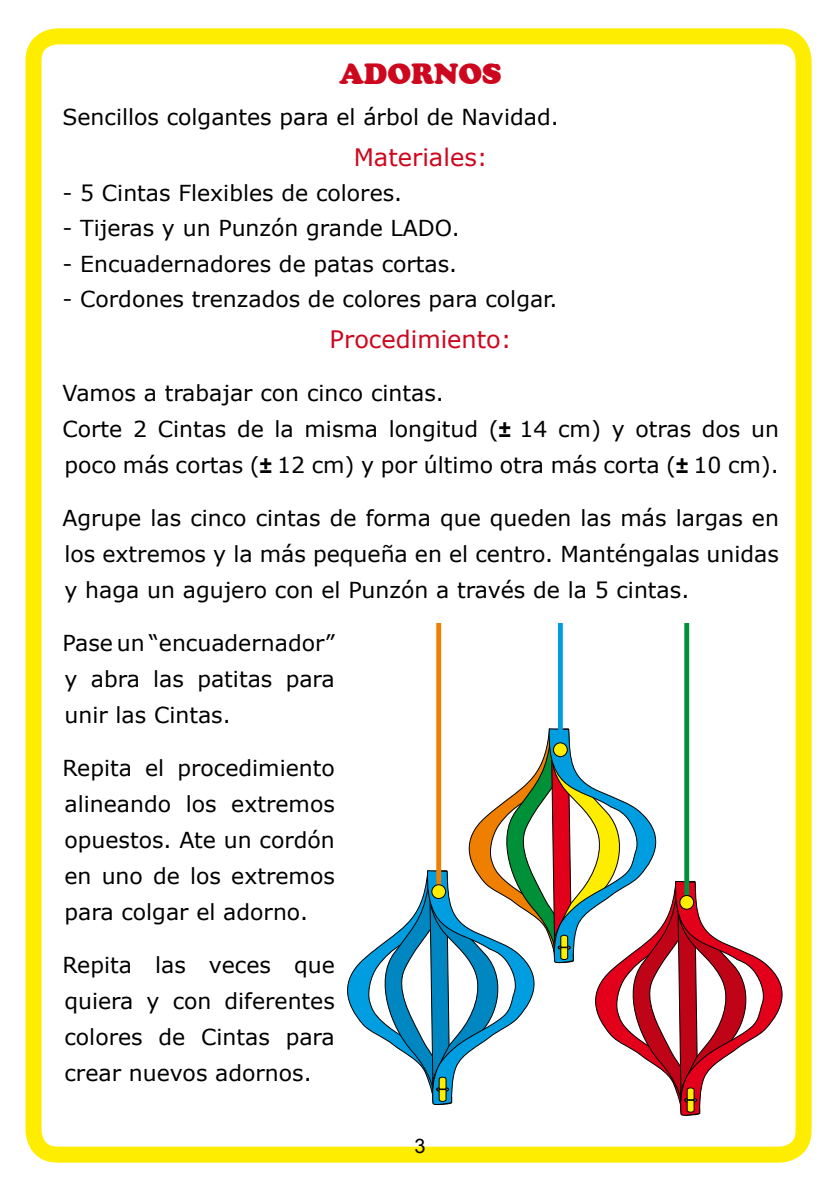
<style>
.page{position:relative;width:840px;height:1191px;background:#fff}
.page>*{position:absolute;margin:0;border:0;box-sizing:border-box;transform-origin:0 0}
.t1{font:28px "Cooper BT Black Headline";color:#cd071e}
.t2{font:24px "Verdana";color:#cd071e}
.t3{font:22px/36px "Verdana";color:#000;text-align:justify}
.t4{font:20px "Arial";color:#000}
.s1{font-family:"Arial";font-weight:700}
</style>
<div class="page">
<div style="left:26px;top:28px;width:785px;height:1134px;border:16px solid #ffed00;border-radius:24px"></div>
<svg style="left:684px;top:624px;width:4px;height:104px"></svg>
<div style="left:436px;top:624px;width:5px;height:267px;background:#ee7f00"></div>
<svg style="left:347px;top:728px;width:436px;height:387px"></svg>
<div style="left:557px;top:624px;width:5px;height:125px;background:#009ee0"></div>
<div style="left:553px;top:743px;width:14px;height:13px;background:#ffed00;border-radius:50%"></div>
<div style="left:553px;top:742px;width:14px;height:14px;border:1px solid #000;border-radius:50%"></div>
<p class="t1" style="left:339px;top:57px;width:163px">ADORNOS</p>
<p class="t3" style="left:62px;top:98px;width:497px">Sencillos colgantes para el árbol de Navidad.</p>
<p class="t2" style="left:353px;top:140px;width:135px">Materiales:</p>
<p class="t3" style="left:62px;top:175px;width:341px">- 5 Cintas Flexibles de colores.</p>
<p class="t3" style="left:62px;top:210px;width:399px">- Tijeras y un Punzón grande LADO.</p>
<p class="t3" style="left:62px;top:245px;width:396px">- Encuadernadores de patas cortas.</p>
<p class="t3" style="left:62px;top:281px;width:496px">- Cordones trenzados de colores para colgar.</p>
<p class="t2" style="left:329px;top:323px;width:183px">Procedimiento:</p>
<p class="t3" style="left:62px;top:375px;width:717px;text-align:left">Vamos a trabajar con cinco cintas.<br>Corte 2 Cintas de la misma longitud (<span class="s1">±</span> 14 cm) y otras dos un poco más cortas (<span class="s1">±</span> 12 cm) y por último otra más corta (<span class="s1">±</span> 10 cm).</p>
<p class="t3" style="left:62px;top:500px;width:717px">Agrupe las cinco cintas de forma que queden las más largas en los extremos y la más pequeña en el centro. Manténgalas unidas y haga un agujero con el Punzón a través de la 5 cintas.</p>
<p class="t3" style="left:62px;top:625px;width:274px">Pase un “encuadernador” y abra las patitas para unir las Cintas.</p>
<p class="t3" style="left:62px;top:750px;width:274px">Repita el procedimiento alineando los extremos opuestos. Ate un cordón en uno de los extremos para colgar el adorno.</p>
<p class="t3" style="left:62px;top:947px;width:274px">Repita las veces que quiera y con diferentes colores de Cintas para crear nuevos adornos.</p>
<p class="t4" style="left:414px;top:1133px;width:13px">3</p>
</div>
